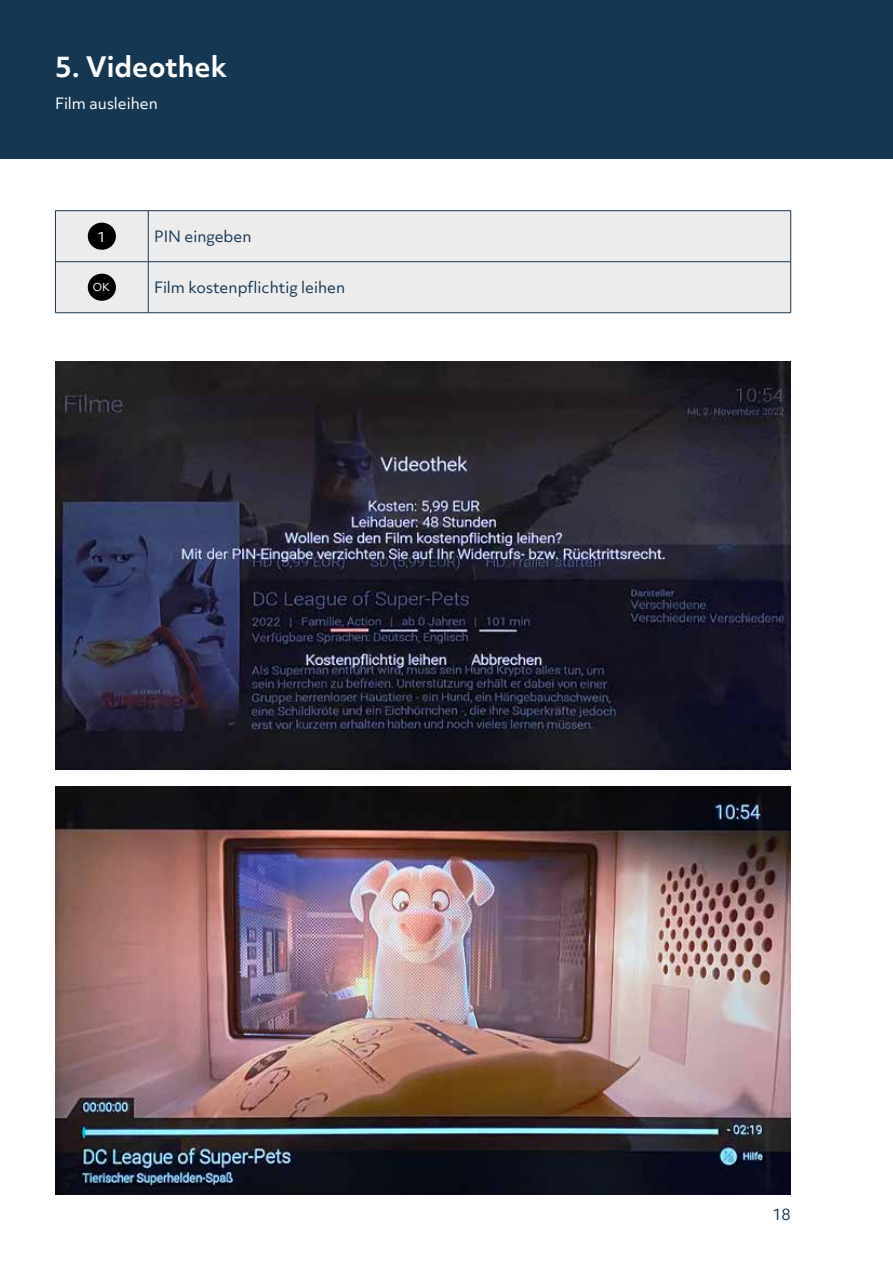
<style>
.page{position:relative;width:893px;height:1263px;background:#fff}
.page>*{position:absolute;margin:0;border:0;box-sizing:border-box;transform-origin:0 0}
.t1{font:700 27px "Objektiv Mk 3";color:#fff}
.t2{font:15px "Objektiv Mk 3";color:#163752}
.t3{font:15px "Objektiv Mk 3";color:#fff}
.t4{font:13.5px "Objektiv Mk 3";color:#fff}
.t5{font:10.5px "Objektiv Mk 3";color:#fff}
</style>
<div class="page">
<div style="left:0;top:0;width:893px;height:158px;background:#163752"></div>
<img style="left:55px;top:361px;width:736px;height:409px">
<img style="left:55px;top:787px;width:736px;height:408px">
<div style="left:56px;top:211px;width:734px;height:101px;background:#ececed"></div>
<hr style="left:55px;top:210px;width:93px;height:1px;background:#163752">
<hr style="left:55px;top:211px;width:1px;height:50px;background:#163752">
<hr style="left:148px;top:210px;width:643px;height:1px;background:#163752">
<hr style="left:148px;top:211px;width:1px;height:50px;background:#163752">
<hr style="left:790px;top:211px;width:1px;height:50px;background:#163752">
<hr style="left:55px;top:261px;width:93px;height:1px;background:#163752">
<hr style="left:55px;top:262px;width:1px;height:51px;background:#163752">
<hr style="left:148px;top:261px;width:643px;height:1px;background:#163752">
<hr style="left:148px;top:262px;width:1px;height:51px;background:#163752">
<hr style="left:790px;top:262px;width:1px;height:51px;background:#163752">
<hr style="left:55px;top:312px;width:93px;height:1px;background:#163752">
<hr style="left:148px;top:312px;width:643px;height:1px;background:#163752">
<div style="left:88px;top:223px;width:28px;height:27px;background:#000;border-radius:50%"></div>
<div style="left:88px;top:274px;width:28px;height:27px;background:#000;border-radius:50%"></div>
<h1 class="t1" style="left:55px;top:48px;width:173px">5. Videothek</h1>
<p class="t3" style="left:55px;top:93px;width:104px">Film ausleihen</p>
<p class="t4" style="left:97px;top:227px;width:10px">1</p>
<p class="t2" style="left:154px;top:226px;width:99px">PIN eingeben</p>
<p class="t5" style="left:93px;top:280px;width:19px">OK</p>
<p class="t2" style="left:154px;top:277px;width:192px">Film kostenpflichtig leihen</p>
<p class="t2" style="left:772px;top:1204px;width:20px">18</p>
</div>
